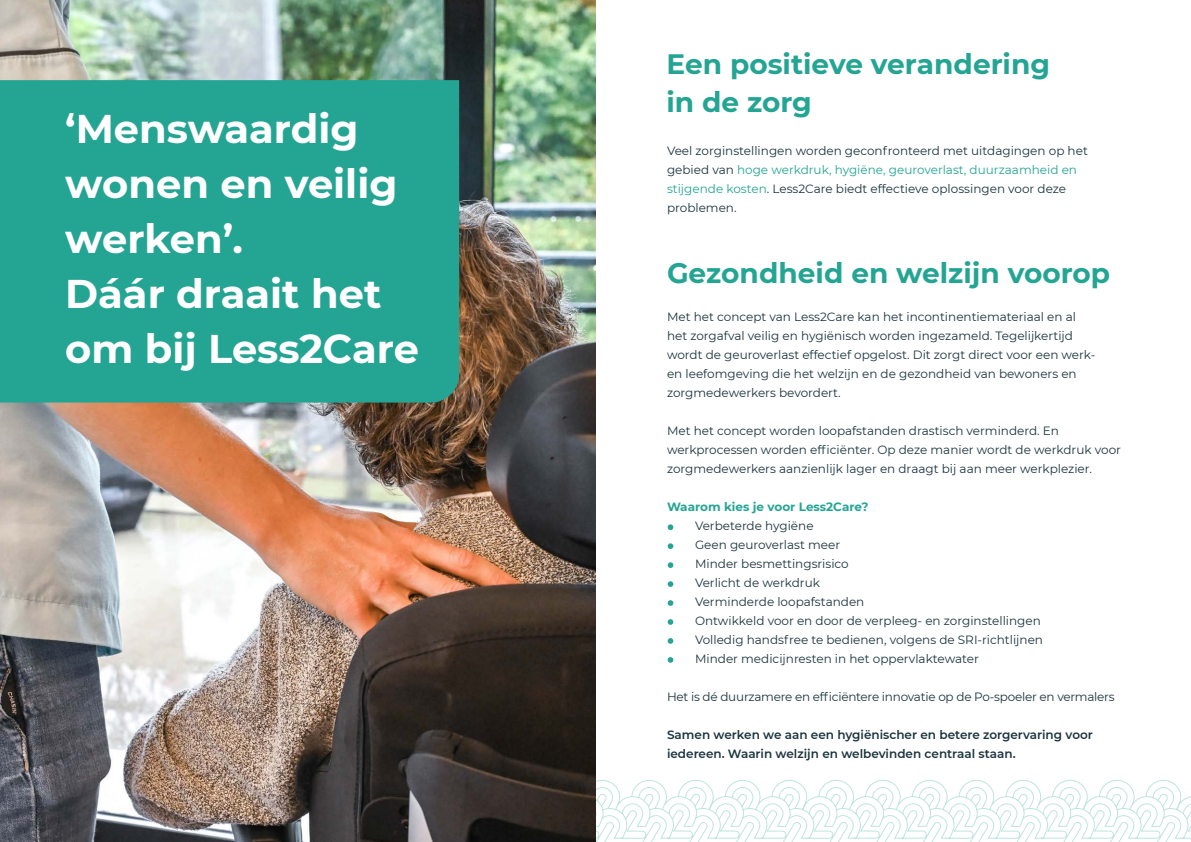
<style>
.page{position:relative;width:1191px;height:842px;background:#fff}
.page>*{position:absolute;margin:0;border:0;box-sizing:border-box;transform-origin:0 0}
.t1{font:700 40px/55px "Montserrat";color:#fff}
.t2{font:700 28px/38px "Montserrat";color:#24a593}
.t3{font:12px/19px "Montserrat";color:#1b343d}
.t4{font:600 12px/19px "Montserrat";color:#1b343d}
.t5{font:12px "Montserrat";letter-spacing:-.02em;color:#1b343d}
.t6{font:700 12px "Montserrat";color:#24a593}
.s1{color:#24a593}
</style>
<div class="page">
<svg style="left:595px;top:779px;width:596px;height:63px"></svg>
<img style="left:0;top:0;width:595px;height:842px">
<div style="left:0;top:80px;width:459px;height:323px;background:#24a593"></div>
<svg style="left:667px;top:543px;width:6px;height:6px"></svg>
<svg style="left:667px;top:524px;width:6px;height:6px"></svg>
<svg style="left:667px;top:562px;width:6px;height:6px"></svg>
<svg style="left:667px;top:581px;width:6px;height:6px"></svg>
<svg style="left:667px;top:600px;width:6px;height:6px"></svg>
<svg style="left:667px;top:619px;width:6px;height:6px"></svg>
<svg style="left:667px;top:638px;width:6px;height:6px"></svg>
<svg style="left:667px;top:657px;width:6px;height:6px"></svg>
<h1 class="t1" style="left:65px;top:99px;width:355px">‘Menswaardig wonen en veilig werken’.<br>Dáár draait het om bij Less2Care</h1>
<h2 class="t2" style="left:666px;top:44px;width:385px">Een positieve verandering in de zorg</h2>
<p class="t3" style="left:667px;top:140px;width:422px">Veel zorginstellingen worden geconfronteerd met uitdagingen op het gebied van <span class="s1">hoge werkdruk, hygiëne, geuroverlast, duurzaamheid en stijgende kosten</span>. Less2Care biedt effectieve oplossingen voor deze problemen.</p>
<h2 class="t2" style="left:667px;top:253px;width:445px">Gezondheid en welzijn voorop</h2>
<p class="t3" style="left:667px;top:307px;width:430px">Met het concept van Less2Care kan het incontinentiemateriaal en al het zorgafval veilig en hygiënisch worden ingezameld. Tegelijkertijd wordt de geuroverlast effectief opgelost. Dit zorgt direct voor een werk&shy;en leefomgeving die het welzijn en de gezondheid van bewoners en zorgmedewerkers bevordert.</p>
<p class="t3" style="left:667px;top:421px;width:455px">Met het concept worden loopafstanden drastisch verminderd. En werkprocessen worden efficiënter. Op deze manier wordt de werkdruk voor zorgmedewerkers aanzienlijk lager en draagt bij aan meer werkplezier.</p>
<p class="t6" style="left:667px;top:498px;width:203px">Waarom kies je voor Less2Care?</p>
<p class="t3" style="left:695px;top:516px;width:349px">Verbeterde hygiëne<br>Geen geuroverlast meer<br>Minder besmettingsrisico<br>Verlicht de werkdruk<br>Verminderde loopafstanden<br>Ontwikkeld voor en door de verpleeg- en zorginstellingen Volledig handsfree te bedienen, volgens de SRI-richtlijnen Minder medicijnresten in het oppervlaktewater</p>
<p class="t5" style="left:667px;top:688px;width:449px">Het is dé duurzamere en efficiëntere innovatie op de Po-spoeler en vermalers</p>
<p class="t4" style="left:667px;top:725px;width:427px">Samen werken we aan een hygiënischer en betere zorgervaring voor iedereen. Waarin welzijn en welbevinden centraal staan.</p>
</div>
